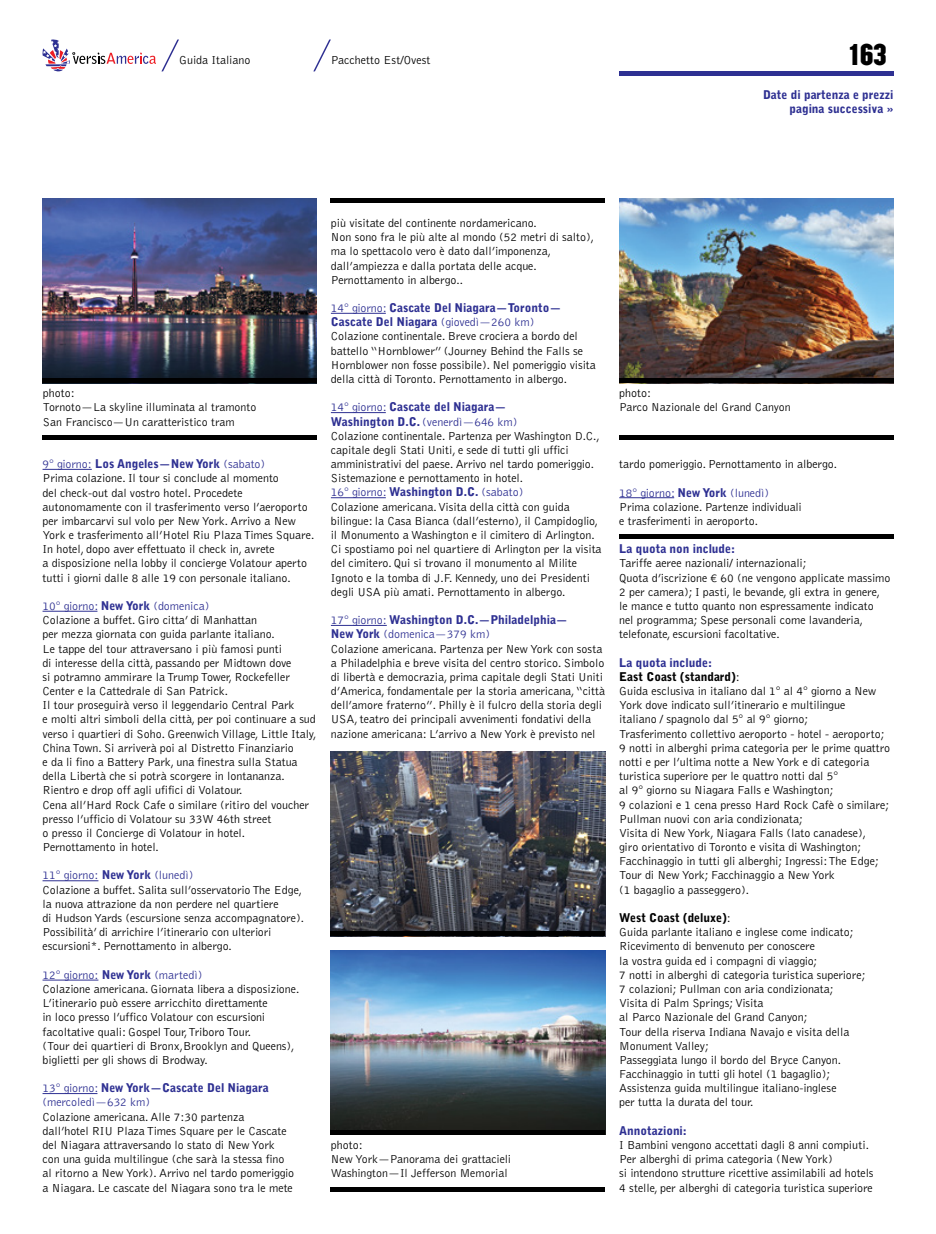
<style>
.page{position:relative;width:936px;height:1234px;background:#fff}
.page>*{position:absolute;margin:0;border:0;box-sizing:border-box;transform-origin:0 0}
.t1{font:26.25px "Champion HTF Welterweight";color:#000}
.t2{font:300 12px/14.1px "Bell Gothic";letter-spacing:-.005em;color:#000}
.t3{font:900 12px/14.1px "Bell Gothic";letter-spacing:-.005em;color:#2e3092;text-align:right}
.t4{font:300 12px/14.1px "Bell Gothic";letter-spacing:-.005em;color:#2e3092}
.t5{font:300 11.85px/14.2px "Bell Gothic";color:#000}
.s1{color:#2e3092}
.s2{font-weight:900;color:#2e3092}
.s3{font-weight:900}
.s4{font-family:"Bell Gothic Std"}
</style>
<div class="page">
<svg style="left:42px;top:39px;width:137px;height:33px"></svg>
<svg style="left:313px;top:39px;width:18px;height:32px"></svg>
<div style="left:619px;top:71px;width:274px;height:5px;background:#2e3092"></div>
<hr style="left:331px;top:313px;width:55px;height:1px;background:#2e3092">
<hr style="left:331px;top:412px;width:55px;height:1px;background:#2e3092">
<hr style="left:331px;top:497px;width:55px;height:1px;background:#2e3092">
<hr style="left:331px;top:625px;width:56px;height:1px;background:#2e3092">
<hr style="left:619px;top:497px;width:55px;height:1px;background:#2e3092">
<hr style="left:43px;top:469px;width:49px;height:1px;background:#2e3092">
<hr style="left:43px;top:610px;width:54px;height:1px;background:#2e3092">
<hr style="left:43px;top:880px;width:55px;height:1px;background:#2e3092">
<hr style="left:43px;top:979px;width:55px;height:1px;background:#2e3092">
<hr style="left:43px;top:1092px;width:54px;height:1px;background:#2e3092">
<img style="left:331px;top:751px;width:274px;height:180px">
<img style="left:331px;top:950px;width:274px;height:179px">
<div style="left:331px;top:1186px;width:274px;height:5px;background:#000"></div>
<hr style="left:619px;top:534px;width:274px;height:4px;background:#000">
<div style="left:331px;top:931px;width:274px;height:5px;background:#000"></div>
<div style="left:331px;top:1129px;width:274px;height:5px;background:#000"></div>
<img style="left:43px;top:198px;width:274px;height:180px">
<hr style="left:43px;top:435px;width:274px;height:4px;background:#000">
<div style="left:43px;top:378px;width:274px;height:5px;background:#000"></div>
<img style="left:619px;top:198px;width:274px;height:180px">
<hr style="left:619px;top:435px;width:274px;height:4px;background:#000">
<div style="left:619px;top:378px;width:274px;height:5px;background:#000"></div>
<div style="left:331px;top:198px;width:274px;height:5px;background:#000"></div>
<p class="t2" style="left:179px;top:53px;width:73px">Guida Italiano</p>
<p class="t2" style="left:331px;top:53px;width:101px">Pacchetto Est/Ovest</p>
<h1 class="t1" style="left:848px;top:37px;width:39px">163</h1>
<p class="t3" style="left:763px;top:88px;width:132px">Date di partenza e prezzi pagina successiva »</p>
<p class="t2" style="left:43px;top:386px;width:33px">photo:</p>
<p class="t5" style="left:43px;top:400px;width:215px">Tornoto—La skyline illuminata al tramonto<br>San Francisco—Un caratteristico tram</p>
<p class="t2" style="left:43px;top:457px;width:273px"><span class="s1">9° giorno:</span> <span class="s2">Los Angeles—New York</span> <span class="s1">(sabato)<br></span>Prima colazione. Il tour si conclude al momento<br>del check-out dal vostro hotel. Procedete autonomamente con il trasferimento verso l’aeroporto per imbarcarvi sul volo per New York. Arrivo a New York e trasferimento all’Hotel Riu Plaza Times Square.<br>In hotel, dopo aver effettuato il check in, avrete<br>a disposizione nella lobby il concierge Volatour aperto tutti i giorni dalle 8 alle 19 con personale italiano.</p>
<p class="t2" style="left:43px;top:599px;width:275px"><span class="s1">10° giorno:</span> <span class="s2">New York</span> <span class="s1">(domenica)<br></span>Colazione a buffet. Giro citta’ di Manhattan<br>per mezza giornata con guida parlante italiano.<br>Le tappe del tour attraversano i più famosi punti<br>di interesse della città, passando per Midtown dove<br>si potramno ammirare la Trump Tower, Rockefeller Center e la Cattedrale di San Patrick.<br>Il tour proseguirà verso il leggendario Central Park<br>e molti altri simboli della città, per poi continuare a sud verso i quartieri di Soho. Greenwich Village, Little Italy, China Town. Si arriverà poi al Distretto Finanziario<br>e da li fino a Battery Park, una finestra sulla Statua della Libertà che si potrà scorgere in lontananza.<br>Rientro e drop off agli ufifici di Volatour.<br>Cena all’Hard Rock Cafe o similare (ritiro del voucher presso l’ufficio di Volatour su 33W 46th street<br>o presso il Concierge di Volatour in hotel.<br>Pernottamento in hotel.</p>
<p class="t2" style="left:43px;top:868px;width:263px"><span class="s1">11° giorno:</span> <span class="s2">New York</span> <span class="s1">(lunedì)<br></span>Colazione a buffet. Salita sull’osservatorio The Edge, la nuova attrazione da non perdere nel quartiere<br>di Hudson Yards (escursione senza accompagnatore).<br>Possibilità’ di arrichire l’itinerario con ulteriori escursioni*. Pernottamento in albergo.</p>
<p class="t2" style="left:43px;top:967px;width:258px"><span class="s1">12° giorno:</span> <span class="s2">New York</span> <span class="s1">(martedì)<br></span>Colazione americana. Giornata libera a disposizione.<br>L’itinerario può essere arricchito direttamente<br>in loco presso l’uffico Volatour con escursioni facoltative quali: Gospel Tour, Triboro Tour.<br>(Tour dei quartieri di Bronx,Brooklyn and Queens), biglietti per gli shows di Brodway.</p>
<p class="t4" style="left:43px;top:1081px;width:228px">13° giorno: <span class="s3">New York—Cascate Del Niagara </span>(mercoledì—632 km)</p>
<p class="t2" style="left:43px;top:1109px;width:253px">Colazione americana. Alle 7:30 partenza<br>dall’hotel RIU Plaza Times Square per le Cascate del Niagara attraversando lo stato di New York con una guida multilingue (che sarà la stessa fino al ritorno a New York). Arrivo nel tardo pomeriggio a Niagara. Le cascate del Niagara sono tra le mete</p>
<p class="t2" style="left:331px;top:216px;width:265px">più visitate del continente nordamericano.<br>Non sono fra le più alte al mondo (52 metri di salto), ma lo spettacolo vero è dato dall’imponenza, dall’ampiezza e dalla portata delle acque.<br>Pernottamento in albergo..</p>
<p class="t2" style="left:331px;top:301px;width:266px"><span class="s1">14° giorno:</span> <span class="s2">Cascate Del Niagara—Toronto— Cascate Del Niagara</span> <span class="s1">(giovedì—260 km)<br></span>Colazione continentale. Breve crociera a bordo del battello “Hornblower” (Journey Behind the Falls se Hornblower non fosse possibile). Nel pomeriggio visita della città di Toronto. Pernottamento in albergo.</p>
<p class="t2" style="left:331px;top:400px;width:272px"><span class="s1">14° giorno:</span> <span class="s2">Cascate del Niagara—<br>Washington D.C.</span> <span class="s1">(venerdì—646 km)<br></span>Colazione continentale. Partenza per Washington D.C., capitale degli Stati Uniti, e sede di tutti gli uffici amministrativi del paese. Arrivo nel tardo pomeriggio.<br>Sistemazione e pernottamento in hotel.<br><span class="s1">16° giorno:</span> <span class="s2">Washington D.C.</span> <span class="s1">(sabato)<br></span>Colazione americana. Visita della città con guida bilingue: la Casa Bianca (dall’esterno), il Campidoglio, il Monumento a Washington e il cimitero di Arlington.<br>Ci spostiamo poi nel quartiere di Arlington per la visita del cimitero. Qui si trovano il monumento al Milite Ignoto e la tomba di J.F. Kennedy, uno dei Presidenti degli USA più amati. Pernottamento in albergo.</p>
<p class="t2" style="left:331px;top:613px;width:276px"><span class="s1">17° giorno:</span> <span class="s2">Washington D.C.—Philadelphia—<br>New York</span> <span class="s1">(domenica—379 km)<br></span>Colazione americana. Partenza per New York con sosta a Philadelphia e breve visita del centro storico. Simbolo di libertà e democrazia, prima capitale degli Stati Uniti d’America, fondamentale per la storia americana, “città dell’amore fraterno”. Philly è il fulcro della storia degli USA, teatro dei principali avvenimenti fondativi della nazione americana: L’arrivo a New York è previsto nel</p>
<p class="t2" style="left:331px;top:1138px;width:33px">photo:</p>
<p class="t5" style="left:331px;top:1152px;width:182px">New York—Panorama dei grattacieli<br>Washington—Il Jefferson Memorial</p>
<p class="t2" style="left:619px;top:386px;width:33px">photo:</p>
<p class="t5" style="left:619px;top:400px;width:173px">Parco Nazionale del Grand Canyon</p>
<p class="t2" style="left:619px;top:457px;width:219px">tardo pomeriggio. Pernottamento in albergo.</p>
<p class="t2" style="left:619px;top:485px;width:184px"><span class="s1">18° giorno:</span> <span class="s2">New York</span> <span class="s1">(lunedì)<br></span>Prima colazione. Partenze individuali e trasferimenti in aeroporto.</p>
<p class="t3" style="left:619px;top:542px;width:117px">La quota non include:</p>
<p class="t2" style="left:619px;top:556px;width:272px">Tariffe aeree nazionali/ internazionali;<br>Quota d’iscrizione <span class="s4">€</span> 60 (ne vengono applicate massimo 2 per camera); I pasti, le bevande, gli extra in genere, le mance e tutto quanto non espressamente indicato nel programma; Spese personali come lavanderia, telefonate, escursioni facoltative.</p>
<p class="t2" style="left:619px;top:656px;width:272px"><span class="s2">La quota include:<br></span><span class="s3">East Coast (standard)</span>:<br>Guida esclusiva in italiano dal 1° al 4° giorno a New York dove indicato sull’itinerario e multilingue<br>italiano / spagnolo dal 5° al 9° giorno;<br>Trasferimento collettivo aeroporto - hotel - aeroporto; 9 notti in alberghi prima categoria per le prime quattro notti e per l’ultima notte a New York e di categoria turistica superiore per le quattro notti dal 5°<br>al 9° giorno su Niagara Falls e Washington;<br>9 colazioni e 1 cena presso Hard Rock Cafè o similare; Pullman nuovi con aria condizionata;<br>Visita di New York, Niagara Falls (lato canadese),<br>giro orientativo di Toronto e visita di Washington; Facchinaggio in tutti gli alberghi; Ingressi: The Edge; Tour di New York; Facchinaggio a New York<br>(1 bagaglio a passeggero).</p>
<p class="t2" style="left:619px;top:911px;width:248px"><span class="s3">West Coast (deluxe)</span>:<br>Guida parlante italiano e inglese come indicato; Ricevimento di benvenuto per conoscere<br>la vostra guida ed i compagni di viaggio;<br>7 notti in alberghi di categoria turistica superiore; 7 colazioni; Pullman con aria condizionata;<br>Visita di Palm Springs; Visita<br>al Parco Nazionale del Grand Canyon;<br>Tour della riserva Indiana Navajo e visita della Monument Valley;<br>Passeggiata lungo il bordo del Bryce Canyon.<br>Facchinaggio in tutti gli hotel (1 bagaglio); Assistenza guida multilingue italiano-inglese<br>per tutta la durata del tour.</p>
<p class="t3" style="left:619px;top:1123px;width:69px">Annotazioni:</p>
<p class="t2" style="left:619px;top:1137px;width:256px">I Bambini vengono accettati dagli 8 anni compiuti.<br>Per alberghi di prima categoria (New York)<br>si intendono strutture ricettive assimilabili ad hotels 4 stelle, per alberghi di categoria turistica superiore</p>
</div>
